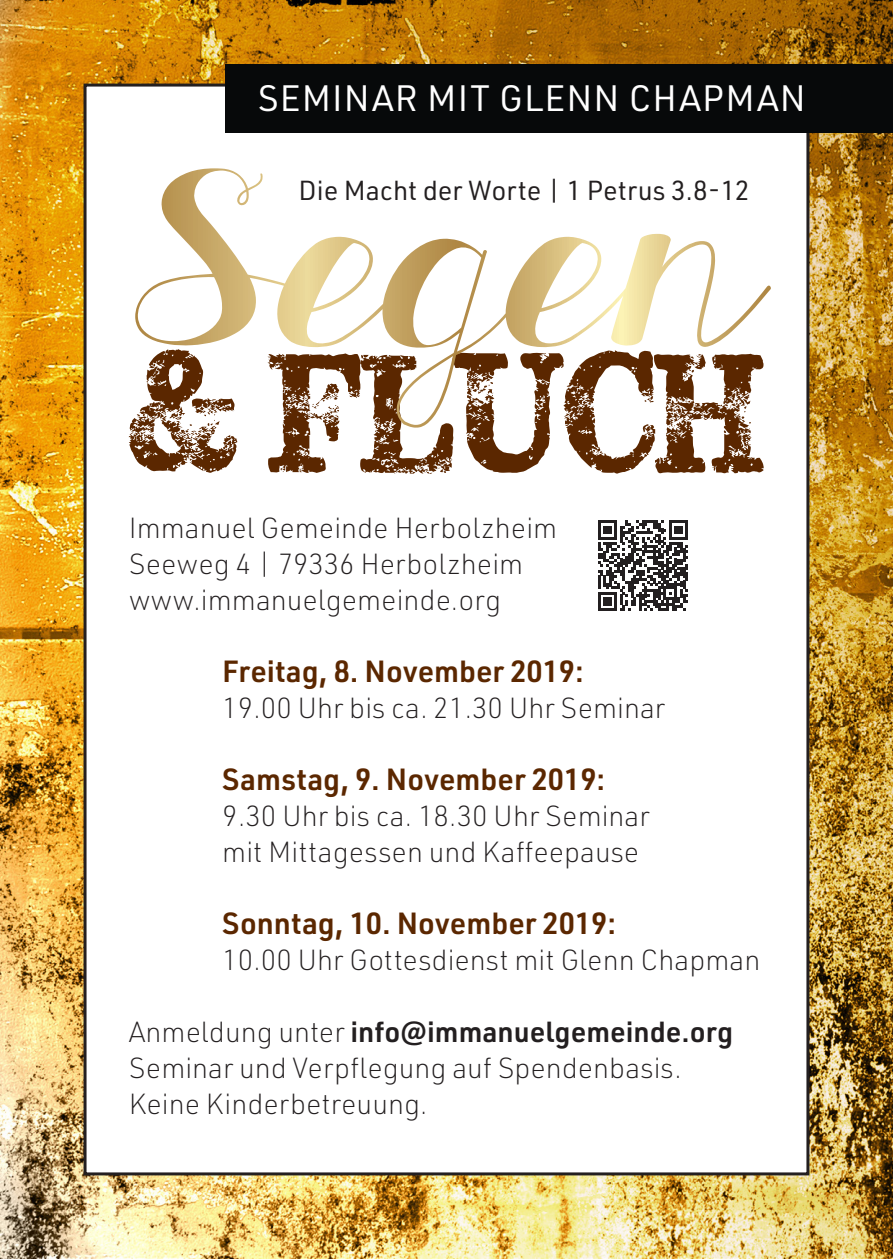
<style>
.page{position:relative;width:893px;height:1259px;background:#fff}
.page>*{position:absolute;margin:0;border:0;box-sizing:border-box;transform-origin:0 0}
.t1{font:36px "URWDIN";letter-spacing:.03em;color:#fff}
.t2{font:600 30px "URWDIN";color:#5b2700}
.t3{font:200 28.5px/36px "URWDIN";color:#231f20}
.t4{font:27px "URWDIN";color:#231f20}
.s1{font-weight:600}
</style>
<div class="page">
<img style="left:0;top:0;width:893px;height:1259px">
<div style="left:85px;top:85px;width:723px;height:1089px;background:#fff"></div>
<svg style="left:129px;top:353px;width:635px;height:121px"></svg>
<svg style="left:135px;top:172px;width:591px;height:256px"></svg>
<div style="left:225px;top:65px;width:668px;height:68px;background:#07090a"></div>
<svg style="left:598px;top:520px;width:90px;height:91px"></svg>
<p class="t1" style="left:258px;top:74px;width:549px">SEMINAR MIT GLENN CHAPMAN</p>
<p class="t4" style="left:298px;top:172px;width:453px">Die Macht der Worte | 1 Petrus 3.8-12</p>
<p class="t3" style="left:129px;top:509px;width:430px">Immanuel Gemeinde Herbolzheim<br>Seeweg 4 | 79336 Herbolzheim www.immanuelgemeinde.org</p>
<p class="t2" style="left:222px;top:650px;width:363px">Freitag, 8. November 2019:</p>
<p class="t3" style="left:222px;top:689px;width:444px">19.00 Uhr bis ca. 21.30 Uhr Seminar</p>
<p class="t2" style="left:222px;top:758px;width:384px">Samstag, 9. November 2019:</p>
<p class="t3" style="left:222px;top:797px;width:429px">9.30 Uhr bis ca. 18.30 Uhr Seminar mit Mittagessen und Kaffeepause</p>
<p class="t2" style="left:222px;top:902px;width:395px">Sonntag, 10. November 2019:</p>
<p class="t3" style="left:222px;top:941px;width:539px">10.00 Uhr Gottesdienst mit Glenn Chapman</p>
<p class="t3" style="left:129px;top:1013px;width:606px">Anmeldung unter <span class="s1">info@immanuelgemeinde.org<br></span>Seminar und Verpflegung auf Spendenbasis.<br>Keine Kinderbetreuung.</p>
</div>
